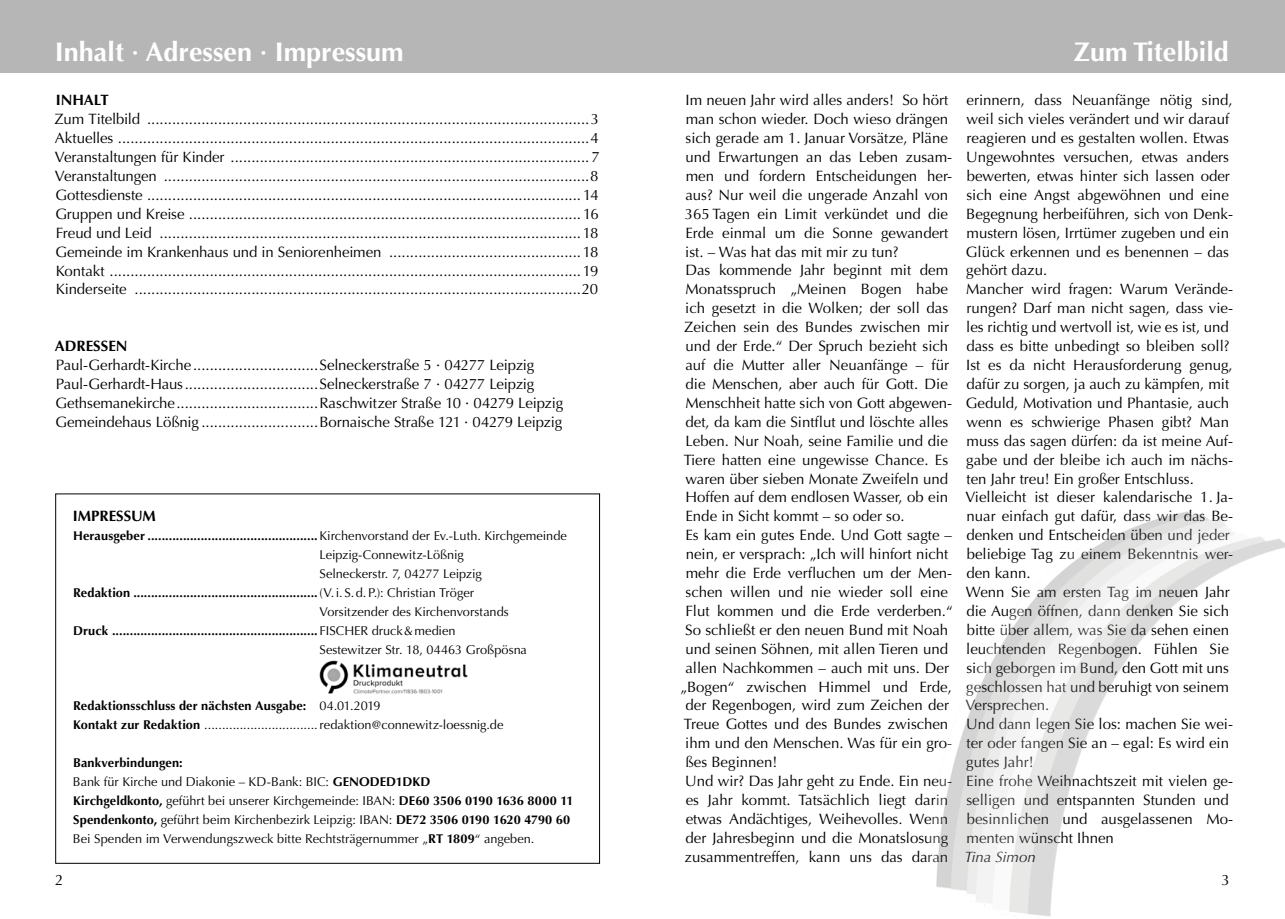
<style>
.page{position:relative;width:1285px;height:919px;background:#fff}
.page>*{position:absolute;margin:0;border:0;box-sizing:border-box;transform-origin:0 0}
.t1{font:700 27px "Optima";color:#fff}
.t2{font:15px/18.9px "Optima";color:#000}
.t3{font:700 15px "Optima";letter-spacing:-.005em;color:#000}
.t4{font:italic 15px "Optima";color:#000}
.t5{font:12.75px/18.9px "Optima";color:#000}
.t6{font:700 12.75px "Optima";letter-spacing:.01em;color:#000}
.s1{font-weight:400}
.s2{font-weight:700}
</style>
<div class="page">
<div style="left:0;top:0;width:1284px;height:72px;background:#b7b6b6"></div>
<img style="left:319px;top:660px;width:149px;height:33px">
<img style="left:936px;top:511px;width:348px;height:406px">
<h1 class="t1" style="left:55px;top:36px;width:350px">Inhalt · Adressen · Impressum</h1>
<p class="t3" style="left:56px;top:91px;width:54px">INHALT</p>
<p class="t2" style="left:55px;top:110px;width:546px;text-align:justify">Zum Titelbild ..........................................................................................................3<br>Aktuelles .................................................................................................................4<br>Veranstaltungen für Kinder ......................................................................................7<br>Veranstaltungen ......................................................................................................8<br>Gottesdienste ........................................................................................................14<br>Gruppen und Kreise .............................................................................................. 16<br>Freud und Leid .....................................................................................................18<br>Gemeinde im Krankenhaus und in Seniorenheimen ..............................................18<br>Kontakt .................................................................................................................19<br>Kinderseite ...........................................................................................................20</p>
<p class="t3" style="left:55px;top:337px;width:74px">ADRESSEN</p>
<p class="t2" style="left:55px;top:355px;width:509px">Paul-Gerhardt-Kirche..............................Selneckerstraße 5 · 04277 Leipzig Paul-Gerhardt-Haus................................Selneckerstraße 7 · 04277 Leipzig Gethsemanekirche..................................Raschwitzer Straße 10 · 04279 Leipzig Gemeindehaus Lößnig ............................Bornaische Straße 121 · 04279 Leipzig</p>
<p class="t3" style="left:73px;top:507px;width:85px">IMPRESSUM</p>
<p class="t6" style="left:73px;top:528px;width:495px">Herausgeber ................................................<span class="s1">Kirchenvorstand der Ev.-Luth. Kirchgemeinde</span></p>
<p class="t5" style="left:319px;top:545px;width:146px">Leipzig-Connewitz-Lößnig</p>
<p class="t5" style="left:319px;top:564px;width:164px">Selneckerstr. 7, 04277 Leipzig</p>
<p class="t6" style="left:73px;top:585px;width:402px">Redaktion ....................................................<span class="s1">(V.i. S.d.P.): Christian Tröger</span></p>
<p class="t5" style="left:319px;top:602px;width:191px">Vorsitzender des Kirchenvorstands</p>
<p class="t6" style="left:73px;top:623px;width:384px">Druck .......................................................... <span class="s1">FISCHER druck&amp;medien</span></p>
<p class="t5" style="left:319px;top:640px;width:209px">Sestewitzer Str. 18, 04463 Großpösna</p>
<p class="t5" style="left:73px;top:696px;width:432px"><span class="s2">Redaktionsschluss der nächsten Ausgabe:</span> 04.01.2019<br><span class="s2">Kontakt zur Redaktion</span> ................................redaktion@connewitz-loessnig.de</p>
<p class="t5" style="left:73px;top:753px;width:502px"><span class="s2">Bankverbindungen:<br></span>Bank für Kirche und Diakonie – KD-Bank: BIC: <span class="s2">GENODED1DKD<br>Kirchgeldkonto,</span> geführt bei unserer Kirchgemeinde: IBAN: <span class="s2">DE60 3506 0190 1636 8000 11<br>Spendenkonto,</span> geführt beim Kirchenbezirk Leipzig: IBAN: <span class="s2">DE72 3506 0190 1620 4790 60<br></span>Bei Spenden im Verwendungszweck bitte Rechtsträgernummer „<span class="s2">RT 1809</span>“ angeben.</p>
<p class="t2" style="left:685px;top:91px;width:264px">Im neuen Jahr wird alles anders! So hört</p>
<p class="t2" style="left:685px;top:110px;width:264px">man schon wieder. Doch wieso drängen</p>
<p class="t2" style="left:685px;top:129px;width:264px">sich gerade am 1. Januar Vorsätze, Pläne</p>
<p class="t2" style="left:685px;top:148px;width:268px">und Erwartungen an das Leben zusam-</p>
<p class="t2" style="left:685px;top:166px;width:268px">men und fordern Entscheidungen her-</p>
<p class="t2" style="left:685px;top:185px;width:264px">aus? Nur weil die ungerade Anzahl von</p>
<p class="t2" style="left:684px;top:204px;width:265px">365 Tagen ein Limit verkündet und die</p>
<p class="t2" style="left:685px;top:223px;width:264px">Erde einmal um die Sonne gewandert</p>
<p class="t2" style="left:685px;top:242px;width:215px">ist. – Was hat das mit mir zu tun?</p>
<p class="t2" style="left:685px;top:261px;width:264px">Das kommende Jahr beginnt mit dem</p>
<p class="t2" style="left:685px;top:280px;width:264px">Monatsspruch „Meinen Bogen habe</p>
<p class="t2" style="left:685px;top:299px;width:264px">ich gesetzt in die Wolken; der soll das</p>
<p class="t2" style="left:684px;top:318px;width:266px">Zeichen sein des Bundes zwischen mir</p>
<p class="t2" style="left:685px;top:337px;width:264px">und der Erde.“ Der Spruch bezieht sich</p>
<p class="t2" style="left:685px;top:355px;width:265px">auf die Mutter aller Neuanfänge – für</p>
<p class="t2" style="left:685px;top:374px;width:264px">die Menschen, aber auch für Gott. Die</p>
<p class="t2" style="left:685px;top:393px;width:268px">Menschheit hatte sich von Gott abgewen-</p>
<p class="t2" style="left:685px;top:412px;width:264px">det, da kam die Sintflut und löschte alles</p>
<p class="t2" style="left:685px;top:431px;width:264px">Leben. Nur Noah, seine Familie und die</p>
<p class="t2" style="left:683px;top:450px;width:266px">Tiere hatten eine ungewisse Chance. Es</p>
<p class="t2" style="left:685px;top:469px;width:264px">waren über sieben Monate Zweifeln und</p>
<p class="t2" style="left:685px;top:488px;width:264px">Hoffen auf dem endlosen Wasser, ob ein</p>
<p class="t2" style="left:685px;top:507px;width:220px">Ende in Sicht kommt – so oder so.</p>
<p class="t2" style="left:685px;top:526px;width:268px">Es kam ein gutes Ende. Und Gott sagte –</p>
<p class="t2" style="left:685px;top:544px;width:264px">nein, er versprach: „Ich will hinfort nicht</p>
<p class="t2" style="left:685px;top:563px;width:268px">mehr die Erde verfluchen um der Men-</p>
<p class="t2" style="left:685px;top:582px;width:264px">schen willen und nie wieder soll eine</p>
<p class="t2" style="left:685px;top:601px;width:269px">Flut kommen und die Erde verderben.“</p>
<p class="t2" style="left:685px;top:620px;width:264px">So schließt er den neuen Bund mit Noah</p>
<p class="t2" style="left:685px;top:639px;width:264px">und seinen Söhnen, mit allen Tieren und</p>
<p class="t2" style="left:685px;top:658px;width:265px">allen Nachkommen – auch mit uns. Der</p>
<p class="t2" style="left:680px;top:677px;width:273px">„Bogen“ zwischen Himmel und Erde,</p>
<p class="t2" style="left:685px;top:696px;width:265px">der Regenbogen, wird zum Zeichen der</p>
<p class="t2" style="left:683px;top:715px;width:266px">Treue Gottes und des Bundes zwischen</p>
<p class="t2" style="left:685px;top:733px;width:268px">ihm und den Menschen. Was für ein gro-</p>
<p class="t2" style="left:685px;top:752px;width:93px">ßes Beginnen!</p>
<p class="t2" style="left:685px;top:771px;width:268px">Und wir? Das Jahr geht zu Ende. Ein neu-</p>
<p class="t2" style="left:685px;top:790px;width:264px">es Jahr kommt. Tatsächlich liegt darin</p>
<p class="t2" style="left:685px;top:809px;width:264px">etwas Andächtiges, Weihevolles. Wenn</p>
<p class="t2" style="left:685px;top:828px;width:264px">der Jahresbeginn und die Monatslosung</p>
<p class="t2" style="left:684px;top:847px;width:265px">zusammentreffen, kann uns das daran</p>
<h1 class="t1" style="left:1073px;top:36px;width:157px">Zum Titelbild</h1>
<p class="t2" style="left:965px;top:91px;width:269px">erinnern, dass Neuanfänge nötig sind, weil sich vieles verändert und wir darauf reagieren und es gestalten wollen. Etwas Ungewohntes versuchen, etwas anders bewerten, etwas hinter sich lassen oder sich eine Angst abgewöhnen und eine Begegnung herbeiführen, sich von Denk&shy;mustern lösen, Irrtümer zugeben und ein Glück erkennen und es benennen – das gehört dazu.<br>Mancher wird fragen: Warum Verände&shy;rungen? Darf man nicht sagen, dass vie&shy;les richtig und wertvoll ist, wie es ist, und dass es bitte unbedingt so bleiben soll?<br>Ist es da nicht Herausforderung genug, dafür zu sorgen, ja auch zu kämpfen, mit Geduld, Motivation und Phantasie, auch wenn es schwierige Phasen gibt? Man muss das sagen dürfen: da ist meine Auf&shy;gabe und der bleibe ich auch im nächs&shy;ten Jahr treu! Ein großer Entschluss.<br>Vielleicht ist dieser kalendarische 1. Ja&shy;nuar einfach gut dafür, dass wir das Be&shy;denken und Entscheiden üben und jeder beliebige Tag zu einem Bekenntnis wer&shy;den kann.<br>Wenn Sie am ersten Tag im neuen Jahr die Augen öffnen, dann denken Sie sich bitte über allem, was Sie da sehen einen leuchtenden Regenbogen. Fühlen Sie sich geborgen im Bund, den Gott mit uns geschlossen hat und beruhigt von seinem Versprechen.<br>Und dann legen Sie los: machen Sie wei&shy;ter oder fangen Sie an – egal: Es wird ein gutes Jahr!<br>Eine frohe Weihnachtszeit mit vielen ge&shy;selligen und entspannten Stunden und besinnlichen und ausgelassenen Mo&shy;menten wünscht Ihnen</p>
<p class="t4" style="left:964px;top:847px;width:73px">Tina Simon</p>
<p class="t2" style="left:55px;top:870px;width:10px">2</p>
<p class="t2" style="left:1220px;top:870px;width:10px">3</p>
</div>
